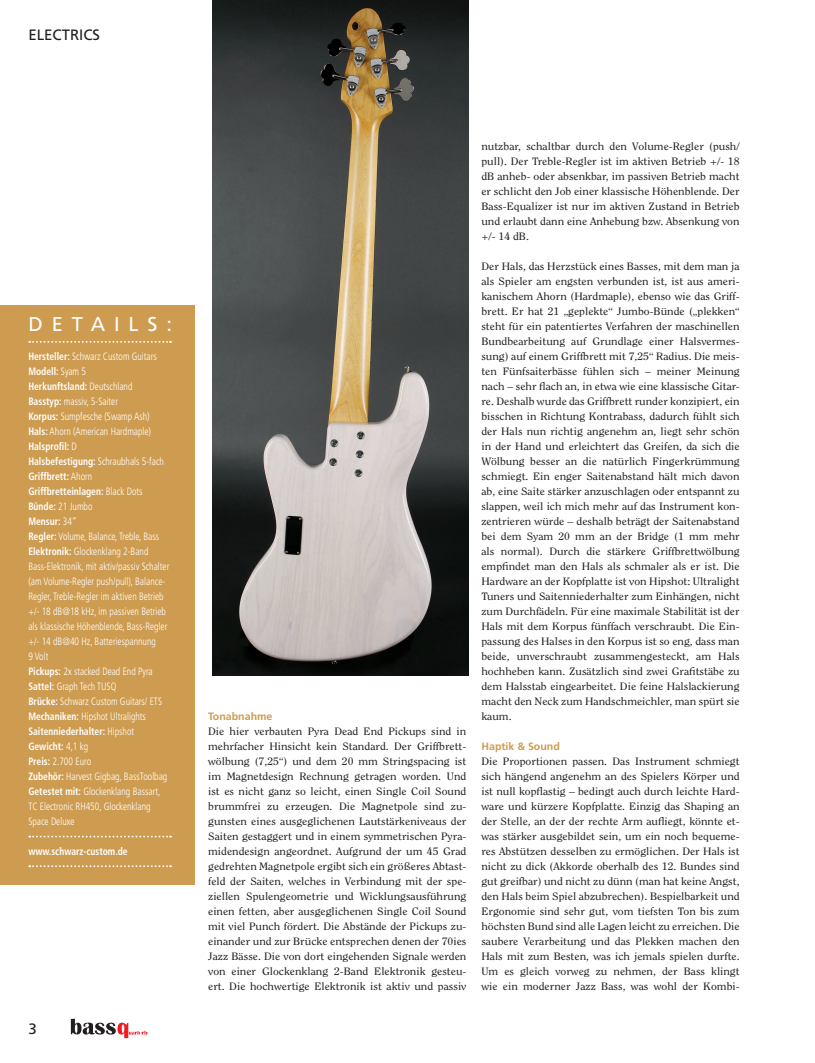
<style>
.page{position:relative;width:815px;height:1063px;background:#fff}
.page>*{position:absolute;margin:0;border:0;box-sizing:border-box;transform-origin:0 0}
.t1{font:20px "Frutiger";letter-spacing:.445em;color:#fff}
.t2{font:15px "Frutiger";color:#231f20}
.t3{font:10.62px/15px "Clearface Std";color:#231f20;text-align:justify;scale:1.1 1}
.t4{font:300 condensed 10.62px/15px "Frutiger LT Std";color:#fff;scale:.9 1}
.t5{font:700 10.62px "Frutiger";color:#ce9c50}
.t6{font:700 condensed 10.62px "Frutiger LT Std";color:#fff;scale:.9 1}
.s1{font-weight:700}
</style>
<div class="page">
<svg style="left:71px;top:1019px;width:77px;height:19px"></svg>
<div style="left:0;top:305px;width:195px;height:580px;background:#ce9c50"></div>
<svg style="left:29px;top:341px;width:142px;height:2px"></svg>
<svg style="left:29px;top:836px;width:142px;height:2px"></svg>
<svg style="left:29px;top:865px;width:142px;height:2px"></svg>
<img style="left:213px;top:0;width:256px;height:675px">
<h2 class="t2" style="left:28px;top:26px;width:73px">ELECTRICS</h2>
<h1 class="t1" style="left:28px;top:312px;width:145px">DETAILS:</h1>
<p class="t4" style="left:28px;top:349px;width:158px"><span class="s1">Hersteller:</span> Schwarz Custom Guitars<br><span class="s1">Modell:</span> Syam 5<br><span class="s1">Herkunftsland:</span> Deutschland<br><span class="s1">Basstyp:</span> massiv, 5-Saiter<br><span class="s1">Korpus:</span> Sumpfesche (Swamp Ash)<br><span class="s1">Hals:</span> Ahorn (American Hardmaple)<br><span class="s1">Halsprofil:</span> D<br><span class="s1">Halsbefestigung:</span> Schraubhals 5-fach<br><span class="s1">Griffbrett:</span> Ahorn<br><span class="s1">Griffbretteinlagen:</span> Black Dots<br><span class="s1">Bünde:</span> 21 Jumbo<br><span class="s1">Mensur:</span> 34“<br><span class="s1">Regler:</span> Volume, Balance, Treble, Bass<br><span class="s1">Elektronik:</span> Glockenklang 2-Band<br>Bass-Elektronik, mit aktiv/passiv Schalter (am Volume-Regler push/pull), Balance-<br>Regler, Treble-Regler im aktiven Betrieb +/- 18 dB@18 kHz, im passiven Betrieb als klassische Höhenblende, Bass-Regler +/- 14 dB@40 Hz, Batteriespannung<br>9 Volt<br><span class="s1">Pickups:</span> 2x stacked Dead End Pyra<br><span class="s1">Sattel:</span> Graph Tech TUSQ<br><span class="s1">Brücke:</span> Schwarz Custom Guitars/ ETS<br><span class="s1">Mechaniken:</span> Hipshot Ultralights<br><span class="s1">Saitenniederhalter:</span> Hipshot<br><span class="s1">Gewicht:</span> 4,1 kg<br><span class="s1">Preis:</span> 2.700 Euro<br><span class="s1">Zubehör:</span> Harvest Gigbag, BassToolbag<br><span class="s1">Getestet mit:</span> Glockenklang Bassart,<br>TC Electronic RH450, Glockenklang<br>Space Deluxe</p>
<p class="t6" style="left:28px;top:845px;width:112px">www.schwarz-custom.de</p>
<h2 class="t2" style="left:28px;top:1020px;width:10px">3</h2>
<p class="t5" style="left:208px;top:710px;width:66px">Tonabnahme</p>
<p class="t3" style="left:208px;top:724px;width:236px">Die hier verbauten Pyra Dead End Pickups sind in mehrfacher Hinsicht kein Standard. Der Griffbrett&shy;wölbung (7,25“) und dem 20 mm Stringspacing ist im Magnetdesign Rechnung getragen worden. Und ist es nicht ganz so leicht, einen Single Coil Sound brummfrei zu erzeugen. Die Magnetpole sind zu&shy;gunsten eines ausgeglichenen Lautstärkeniveaus der Saiten gestaggert und in einem symmetrischen Pyra&shy;midendesign angeordnet. Aufgrund der um 45 Grad gedrehten Magnetpole ergibt sich ein größeres Abtast&shy;feld der Saiten, welches in Verbindung mit der spe&shy;ziellen Spulengeometrie und Wicklungsausführung einen fetten, aber ausgeglichenen Single Coil Sound mit viel Punch fördert. Die Abstände der Pickups zu&shy;einander und zur Brücke entsprechen denen der 70ies Jazz Bässe. Die von dort eingehenden Signale werden von einer Glockenklang 2-Band Elektronik gesteu&shy;ert. Die hochwertige Elektronik ist aktiv und passiv</p>
<p class="t3" style="left:481px;top:139px;width:236px">nutzbar, schaltbar durch den Volume-Regler (push/ pull). Der Treble-Regler ist im aktiven Betrieb +/- 18 dB anheb- oder absenkbar, im passiven Betrieb macht er schlicht den Job einer klassische Höhenblende. Der Bass-Equalizer ist nur im aktiven Zustand in Betrieb und erlaubt dann eine Anhebung bzw. Absenkung von +/- 14 dB.</p>
<p class="t3" style="left:481px;top:259px;width:236px">Der Hals, das Herzstück eines Basses, mit dem man ja als Spieler am engsten verbunden ist, ist aus ameri&shy;kanischem Ahorn (Hardmaple), ebenso wie das Griff&shy;brett. Er hat 21 „geplekte“ Jumbo-Bünde („plekken“ steht für ein patentiertes Verfahren der maschinellen Bundbearbeitung auf Grundlage einer Halsvermes&shy;sung) auf einem Griffbrett mit 7,25“ Radius. Die meis&shy;ten Fünfsaiterbässe fühlen sich – meiner Meinung nach – sehr flach an, in etwa wie eine klassische Gitar&shy;re. Deshalb wurde das Griffbrett runder konzipiert, ein bisschen in Richtung Kontrabass, dadurch fühlt sich der Hals nun richtig angenehm an, liegt sehr schön in der Hand und erleichtert das Greifen, da sich die Wölbung besser an die natürlich Fingerkrümmung schmiegt. Ein enger Saitenabstand hält mich davon ab, eine Saite stärker anzuschlagen oder entspannt zu slappen, weil ich mich mehr auf das Instrument kon&shy;zentrieren würde – deshalb beträgt der Saitenabstand bei dem Syam 20 mm an der Bridge (1 mm mehr als normal). Durch die stärkere Griffbrettwölbung empfindet man den Hals als schmaler als er ist. Die Hardware an der Kopfplatte ist von Hipshot: Ultralight Tuners und Saitenniederhalter zum Einhängen, nicht zum Durchfädeln. Für eine maximale Stabilität ist der Hals mit dem Korpus fünffach verschraubt. Die Ein&shy;passung des Halses in den Korpus ist so eng, dass man beide, unverschraubt zusammengesteckt, am Hals hochheben kann. Zusätzlich sind zwei Grafitstäbe zu dem Halsstab eingearbeitet. Die feine Halslackierung macht den Neck zum Handschmeichler, man spürt sie kaum.</p>
<p class="t5" style="left:481px;top:740px;width:80px">Haptik &amp; Sound</p>
<p class="t3" style="left:481px;top:754px;width:236px">Die Proportionen passen. Das Instrument schmiegt sich hängend angenehm an des Spielers Körper und ist null kopflastig – bedingt auch durch leichte Hard&shy;ware und kürzere Kopfplatte. Einzig das Shaping an der Stelle, an der der rechte Arm aufliegt, könnte et&shy;was stärker ausgebildet sein, um ein noch bequeme&shy;res Abstützen desselben zu ermöglichen. Der Hals ist nicht zu dick (Akkorde oberhalb des 12. Bundes sind gut greifbar) und nicht zu dünn (man hat keine Angst, den Hals beim Spiel abzubrechen). Bespielbarkeit und Ergonomie sind sehr gut, vom tiefsten Ton bis zum höchsten Bund sind alle Lagen leicht zu erreichen. Die saubere Verarbeitung und das Plekken machen den Hals mit zum Besten, was ich jemals spielen durfte.<br>Um es gleich vorweg zu nehmen, der Bass klingt wie ein moderner Jazz Bass, was wohl der Kombi-</p>
</div>
